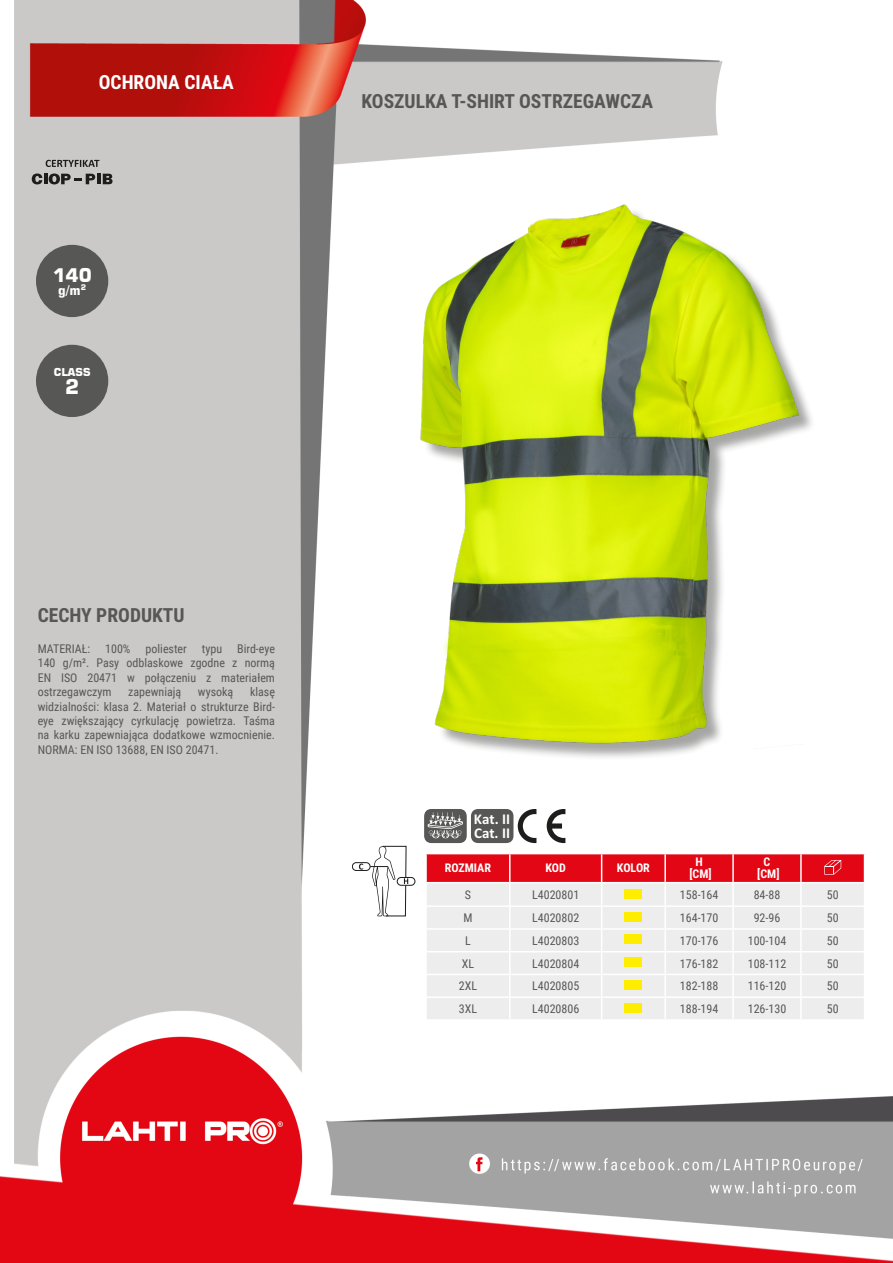
<style>
.page{position:relative;width:893px;height:1263px;background:#fff}
.page>*{position:absolute;margin:0;border:0;box-sizing:border-box;transform-origin:0 0}
.t1{font:700 20.1px "Square 721 BT";color:#fff}
.Lewo_bez_dzielenia{font:700 19.5px "Roboto Condensed";color:#575756}
.MateriaĹ__CECHY{font:700 19.5px "Roboto Condensed";color:#575756}
.Center{font:700 19.5px "Roboto Condensed";color:#fff}
.t2{font:700 18.75px "Square 721 BT";color:#fff}
.t3{font:700 15px/13.8px "Calibri Profix";color:#fff}
.t4{font:700 13.05px "Square 721 BT";color:#fff}
.Opisy{font:12px/14.4px "Roboto Condensed";color:#575756;text-align:justify}
.Center-2{font:12px "Roboto Condensed";color:#575756}
.Indeks{font:12px "Roboto Condensed";color:#575756}
.Tabelka_nagĹ_Ăłwek{font:700 12px "Roboto Condensed";color:#fff}
.Ĺšrodek__wymuszenie{font:700 12px "Roboto Condensed";color:#fff}
.Ĺšrodek_bez_dzieleni{font:700 12px "Roboto Condensed";letter-spacing:-.005em;color:#fff}
.t5{font:700 10.8px "Square 721 BT";letter-spacing:-.01em;color:#fff}
</style>
<div class="page">
<img style="left:0;top:0;width:893px;height:1263px">
<div style="left:36px;top:245px;width:72px;height:72px;background:#575756;border-radius:50%"></div>
<div style="left:36px;top:345px;width:72px;height:72px;background:#575756;border-radius:50%"></div>
<div style="left:423px;top:208px;width:393px;height:553px;background:#1d1d1b;opacity:.4"></div>
<img style="left:420px;top:204px;width:384px;height:544px">
<hr style="left:425px;top:854px;width:2px;height:28px;background:#fff">
<hr style="left:425px;top:883px;width:2px;height:22px;background:#fff">
<hr style="left:425px;top:907px;width:2px;height:21px;background:#fff">
<hr style="left:425px;top:930px;width:2px;height:21px;background:#fff">
<hr style="left:425px;top:952px;width:2px;height:22px;background:#fff">
<hr style="left:425px;top:975px;width:2px;height:21px;background:#fff">
<hr style="left:425px;top:998px;width:2px;height:21px;background:#fff">
<hr style="left:425px;top:853px;width:85px;height:1px;background:#fff">
<hr style="left:425px;top:882px;width:85px;height:1px;background:#fff">
<hr style="left:425px;top:905px;width:85px;height:2px;background:#fff">
<hr style="left:425px;top:928px;width:85px;height:2px;background:#fff">
<hr style="left:425px;top:951px;width:85px;height:1px;background:#fff">
<hr style="left:425px;top:974px;width:85px;height:1px;background:#fff">
<hr style="left:425px;top:996px;width:85px;height:2px;background:#fff">
<hr style="left:425px;top:1019px;width:85px;height:2px;background:#fff">
<hr style="left:510px;top:1019px;width:92px;height:2px;background:#fff">
<hr style="left:602px;top:1019px;width:63px;height:2px;background:#fff">
<hr style="left:665px;top:1019px;width:68px;height:2px;background:#fff">
<hr style="left:733px;top:1019px;width:68px;height:2px;background:#fff">
<hr style="left:801px;top:1019px;width:64px;height:2px;background:#fff">
<svg style="left:426px;top:853px;width:439px;height:166px;background:#ecc8ca"></svg>
<div style="left:625px;top:889px;width:17px;height:10px;background:#ffed00"></div>
<div style="left:625px;top:912px;width:17px;height:9px;background:#ffed00"></div>
<div style="left:625px;top:934px;width:17px;height:10px;background:#ffed00"></div>
<div style="left:625px;top:957px;width:17px;height:10px;background:#ffed00"></div>
<div style="left:625px;top:980px;width:17px;height:10px;background:#ffed00"></div>
<div style="left:625px;top:1003px;width:17px;height:10px;background:#ffed00"></div>
<div style="left:425px;top:810px;width:41px;height:32px;background:#575756;border-radius:7px"></div>
<div style="left:424px;top:809px;width:43px;height:34px;border:2px solid #575756;border-radius:7px"></div>
<svg style="left:428px;top:812px;width:35px;height:27px"></svg>
<div style="left:471px;top:809px;width:42px;height:34px;background:#575756;border-radius:7px"></div>
<svg style="left:547px;top:809px;width:18px;height:34px"></svg>
<svg style="left:518px;top:809px;width:18px;height:34px"></svg>
<svg style="left:32px;top:173px;width:10px;height:11px"></svg>
<hr style="left:44px;top:174px;width:4px;height:10px;background:#1d1d1b">
<hr style="left:97px;top:174px;width:4px;height:10px;background:#1d1d1b">
<svg style="left:103px;top:174px;width:10px;height:10px"></svg>
<svg style="left:46px;top:160px;width:53px;height:7px"></svg>
<svg style="left:49px;top:173px;width:46px;height:11px"></svg>
<div style="left:352px;top:862px;width:18px;height:9px;background:#fff;border:1px solid #1d1d1b;border-radius:4px"></div>
<svg style="left:359px;top:863px;width:4px;height:6px"></svg>
<svg style="left:397px;top:877px;width:18px;height:8px"></svg>
<svg style="left:370px;top:846px;width:38px;height:70px"></svg>
<p class="Center" style="left:99px;top:69px;width:137px">OCHRONA CIAŁA</p>
<p class="t2" style="left:53px;top:263px;width:41px">140</p>
<p class="t4" style="left:58px;top:282px;width:29px">g/m<sup>2</sup></p>
<p class="t5" style="left:54px;top:365px;width:38px">CLASS</p>
<p class="t1" style="left:65px;top:375px;width:16px">2</p>
<p class="MateriaĹ__CECHY" style="left:38px;top:601px;width:148px">CECHY PRODUKTU</p>
<p class="Opisy" style="left:38px;top:641px;width:54px">MATERIAŁ:</p>
<p class="Opisy" style="left:105px;top:641px;width:83px">100% poliester</p>
<p class="Opisy" style="left:202px;top:641px;width:22px">typu</p>
<p class="Opisy" style="left:38px;top:641px;width:239px;text-indent:199px">Bird-eye 140 g/m². Pasy odblaskowe zgodne z normą EN ISO 20471 w połączeniu z materiałem ostrzegawczym</p>
<p class="Opisy" style="left:38px;top:684px;width:239px;text-indent:212px">klasę widzialności: klasa 2. Materiał o strukturze Bird&shy;eye zwiększający cyrkulację powietrza. Taśma na karku zapewniająca dodatkowe wzmocnienie.<br>NORMA: EN ISO 13688, EN ISO 20471.</p>
<p class="Opisy" style="left:128px;top:684px;width:55px">zapewniają</p>
<p class="Opisy" style="left:198px;top:684px;width:37px">wysoką</p>
<p class="Lewo_bez_dzielenia" style="left:361px;top:88px;width:293px">KOSZULKA T-SHIRT OSTRZEGAWCZA</p>
<p class="t3" style="left:474px;top:811px;width:38px">Kat. II<br>Cat. II</p>
<p class="Tabelka_nagĹ_Ăłwek" style="left:445px;top:860px;width:48px">ROZMIAR</p>
<p class="Tabelka_nagĹ_Ăłwek" style="left:545px;top:860px;width:22px">KOD</p>
<p class="Ĺšrodek_bez_dzieleni" style="left:617px;top:860px;width:34px">KOLOR</p>
<p class="Ĺšrodek_bez_dzieleni" style="left:695px;top:854px;width:9px">H</p>
<p class="Ĺšrodek__wymuszenie" style="left:689px;top:866px;width:24px">[CM]</p>
<p class="Ĺšrodek_bez_dzieleni" style="left:764px;top:854px;width:8px">C</p>
<p class="Ĺšrodek__wymuszenie" style="left:757px;top:866px;width:24px">[CM]</p>
<p class="Center-2" style="left:465px;top:886px;width:8px">S</p>
<p class="Indeks" style="left:532px;top:886px;width:49px">L4020801</p>
<p class="Center-2" style="left:680px;top:886px;width:40px">158-164</p>
<p class="Center-2" style="left:754px;top:886px;width:28px">84-88</p>
<p class="Center-2" style="left:827px;top:886px;width:13px">50</p>
<p class="Center-2" style="left:463px;top:909px;width:11px">M</p>
<p class="Indeks" style="left:532px;top:909px;width:49px">L4020802</p>
<p class="Center-2" style="left:680px;top:909px;width:40px">164-170</p>
<p class="Center-2" style="left:754px;top:909px;width:28px">92-96</p>
<p class="Center-2" style="left:827px;top:909px;width:13px">50</p>
<p class="Center-2" style="left:465px;top:932px;width:7px">L</p>
<p class="Indeks" style="left:532px;top:932px;width:49px">L4020803</p>
<p class="Center-2" style="left:680px;top:932px;width:40px">170-176</p>
<p class="Center-2" style="left:748px;top:932px;width:40px">100-104</p>
<p class="Center-2" style="left:827px;top:932px;width:13px">50</p>
<p class="Center-2" style="left:462px;top:955px;width:14px">XL</p>
<p class="Indeks" style="left:532px;top:955px;width:49px">L4020804</p>
<p class="Center-2" style="left:680px;top:955px;width:40px">176-182</p>
<p class="Center-2" style="left:748px;top:955px;width:40px">108-112</p>
<p class="Center-2" style="left:827px;top:955px;width:13px">50</p>
<p class="Center-2" style="left:459px;top:978px;width:20px">2XL</p>
<p class="Indeks" style="left:532px;top:978px;width:49px">L4020805</p>
<p class="Center-2" style="left:680px;top:978px;width:40px">182-188</p>
<p class="Center-2" style="left:748px;top:978px;width:40px">116-120</p>
<p class="Center-2" style="left:827px;top:978px;width:13px">50</p>
<p class="Center-2" style="left:459px;top:1000px;width:20px">3XL</p>
<p class="Indeks" style="left:532px;top:1000px;width:49px">L4020806</p>
<p class="Center-2" style="left:680px;top:1000px;width:40px">188-194</p>
<p class="Center-2" style="left:748px;top:1000px;width:40px">126-130</p>
<p class="Center-2" style="left:827px;top:1000px;width:13px">50</p>
</div>
